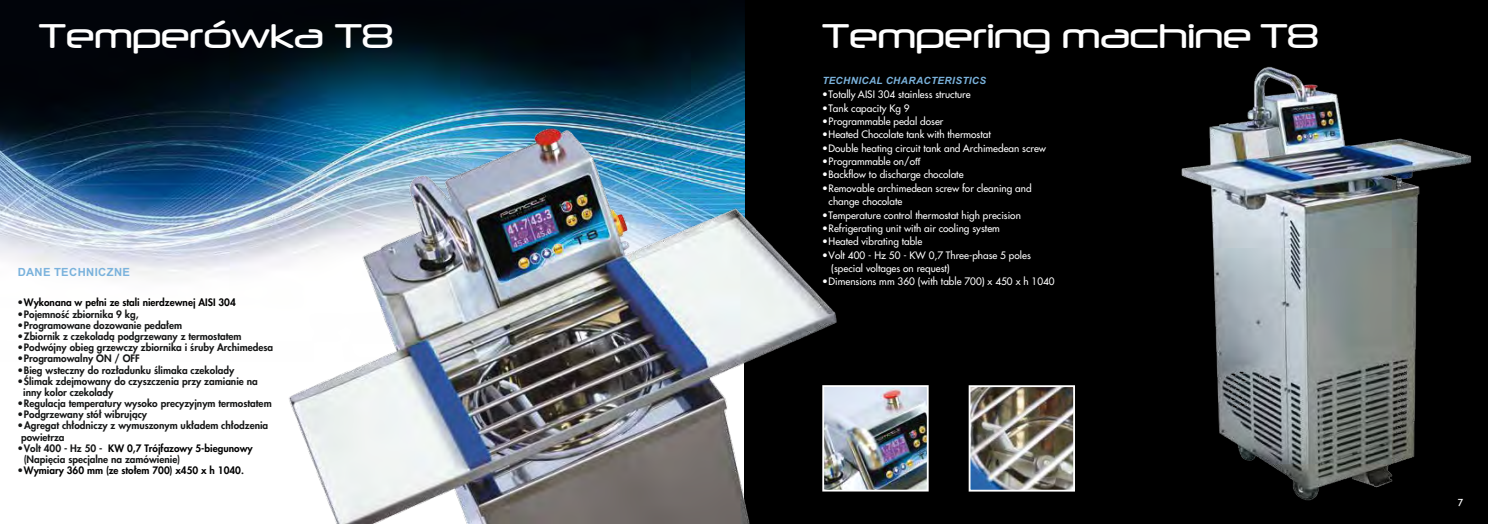
<style>
.page{position:relative;width:1488px;height:524px;background:#fff}
.page>*{position:absolute;margin:0;border:0;box-sizing:border-box;transform-origin:0 0}
.t1{font:32.5px "Neuropol";color:#fff}
.t2{font:700 11.25px "Arial";letter-spacing:.035em;color:#7ab2dc}
.t3{font:800 10px/11.1px "Futura CE";color:#151616}
.t4{font:500 10px/13.4px "Futura CE";color:#fff}
.t5{font:800 10px "Futura CE";color:#000}
.t6{font:italic 700 10px "Arial";letter-spacing:.035em;color:#7ab2dc}
.t7{font:500 10px "Futura BT";color:#fff}
.s1{color:#151616}
.s2{color:#000}
.s3{font-family:"Arial";font-weight:400}
</style>
<div class="page">
<div style="left:744px;top:0;width:744px;height:524px;background:#000"></div>
<img style="left:0;top:0;width:744px;height:276px">
<img style="left:971px;top:388px;width:101px;height:100px">
<div style="left:968px;top:385px;width:107px;height:106px;border:2px solid #fff"></div>
<img style="left:846px;top:388px;width:79px;height:100px">
<div style="left:822px;top:385px;width:106px;height:106px;border:2px solid #fff"></div>
<img style="left:1181px;top:66px;width:290px;height:435px">
<img style="left:280px;top:114px;width:566px;height:410px">
<h1 class="t1" style="left:39px;top:16px;width:356px">Temperówka T8</h1>
<h1 class="t1" style="left:822px;top:16px;width:498px">Tempering machine T8</h1>
<p class="t2" style="left:18px;top:268px;width:114px">DANE TECHNICZNE</p>
<p class="t5" style="left:18px;top:295px;width:220px"><span class="s1">•</span>Wykonana w pełni ze stali nierdzewnej AISI 304</p>
<p class="t3" style="left:18px;top:308px;width:122px">•Pojemność zbiornika 9 kg,</p>
<p class="t3" style="left:18px;top:319px;width:166px">•Programowane dozowanie pedałem</p>
<p class="t3" style="left:18px;top:330px;width:225px">•Zbiornik z czekoladą podgrzewany z termostatem</p>
<p class="t3" style="left:18px;top:341px;width:257px">•Podwójny obieg grzewczy zbiornika i śruby Archimedesa</p>
<p class="t3" style="left:18px;top:352px;width:124px">•Programowalny ON / OFF</p>
<p class="t3" style="left:18px;top:364px;width:218px">•Bieg wsteczny do rozładunku ślimaka czekolady</p>
<p class="t3" style="left:23px;top:375px;width:236px;text-indent:-6px">•Ślimak zdejmowany do czyszczenia przy zamianie na inny kolor czekolady</p>
<p class="t3" style="left:18px;top:397px;width:255px">•Regulacja temperatury wysoko precyzyjnym termostatem</p>
<p class="t3" style="left:18px;top:408px;width:131px">•Podgrzewany stół wibrujący</p>
<p class="t3" style="left:21px;top:420px;width:249px;text-indent:-4px">• Agregat chłodniczy z wymuszonym układem chłodzenia powietrza</p>
<p class="t3" style="left:24px;top:442px;width:230px;text-indent:-6px">•Volt 400 - Hz 50 - <span class="s2">KW 0,7 Trójfazowy 5-biegunowy </span>(Napięcia specjalne na zamówienie)</p>
<p class="t5" style="left:18px;top:463px;width:228px"><span class="s1">•</span>Wymiary 360 mm (ze stołem 700) x450 x h 1040<span class="s1">.</span></p>
<p class="t6" style="left:822px;top:77px;width:165px">TECHNICAL CHARACTERISTICS</p>
<p class="t4" style="left:822px;top:87px;width:150px">•Totally AISI 304 stainless structure</p>
<p class="t4" style="left:822px;top:101px;width:89px">•Tank capacity Kg 9</p>
<p class="t4" style="left:822px;top:114px;width:123px">•Programmable pedal doser</p>
<p class="t4" style="left:822px;top:127px;width:170px">•Heated Chocolate tank with thermostat</p>
<p class="t4" style="left:822px;top:141px;width:225px">•Double heating circuit tank and Archimedean screw</p>
<p class="t4" style="left:822px;top:154px;width:100px">•Programmable on/o<span class="s3">ff</span></p>
<p class="t4" style="left:822px;top:168px;width:143px">•Backflow to discharge chocolate</p>
<p class="t4" style="left:828px;top:181px;width:204px;text-indent:-6px">•Removable archimedean screw for cleaning and change chocolate</p>
<p class="t4" style="left:822px;top:208px;width:200px">•Temperature control thermostat high precision</p>
<p class="t4" style="left:822px;top:221px;width:179px">•Refrigerating unit with air cooling system</p>
<p class="t4" style="left:822px;top:234px;width:102px">•Heated vibrating table</p>
<p class="t4" style="left:831px;top:248px;width:201px;text-indent:-9px">•Volt 400 - Hz 50 - KW 0,7 Three-phase 5 poles (special voltages on request)</p>
<p class="t4" style="left:822px;top:275px;width:234px">•Dimensions mm 360 (with table 700) x 450 x h 1040</p>
<p class="t7" style="left:1457px;top:498px;width:8px">7</p>
</div>
